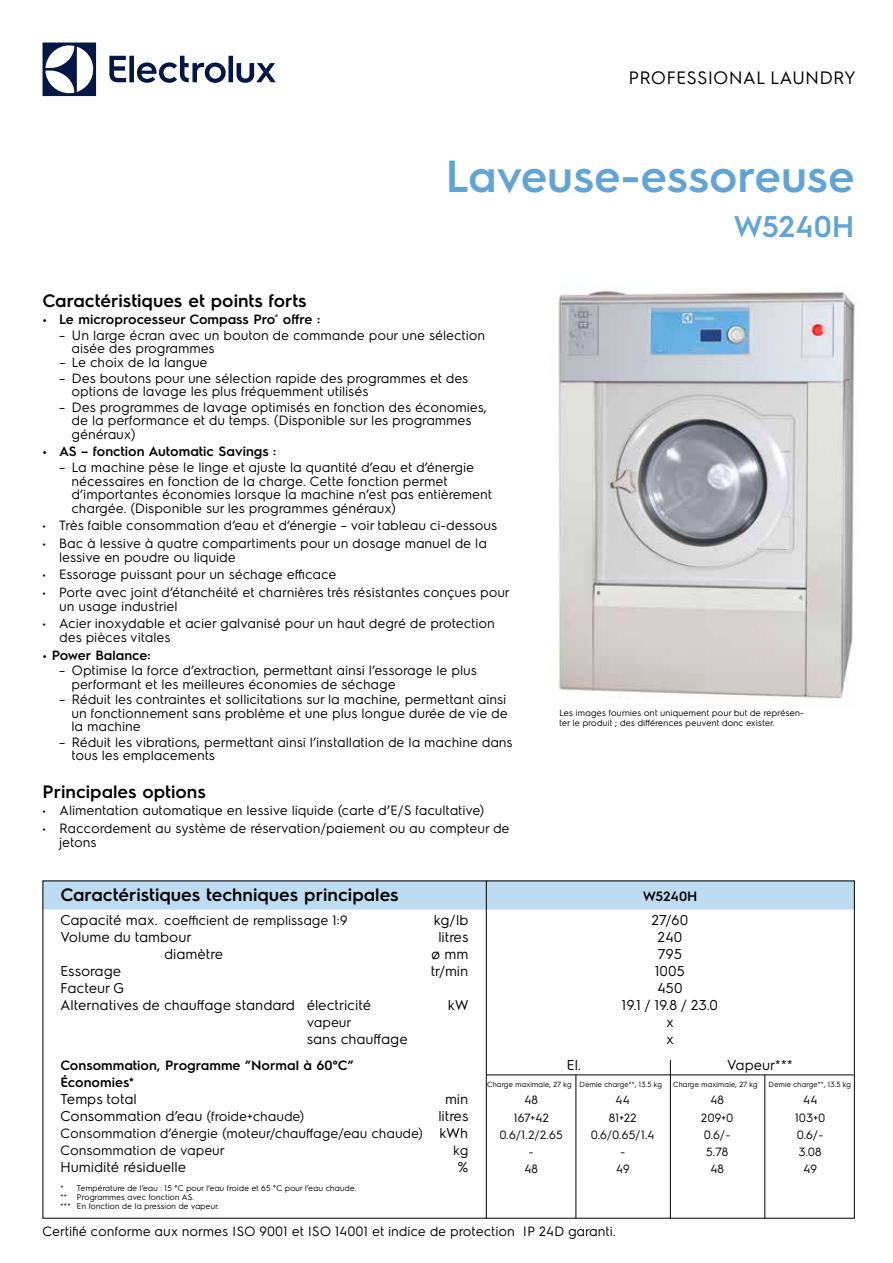
<style>
.page{position:relative;width:893px;height:1263px;background:#fff}
.page>*{position:absolute;margin:0;border:0;box-sizing:border-box;transform-origin:0 0}
.t1{font:600 45px "Electrolux Sans";color:#62a4d3}
.t2{font:600 30px "Electrolux Sans";color:#62a4d3}
.t3{font:600 18px "Electrolux Sans";color:#000}
.t4{font:18px "Electrolux Sans";color:#000}
.t5{font:14.25px/17.1px "Electrolux Sans";color:#000;text-align:center}
.t6{font:13.5px/13.5px "Electrolux Sans";color:#000}
.t7{font:600 13.5px/17.1px "Electrolux Sans";color:#000}
.t8{font:12px "Electrolux Sans";color:#000}
.t9{font:9px/10.8px "Electrolux Sans";color:#000}
.t10{font:8.25px/8.9px "Electrolux Sans";color:#000}
.t11{font:7.5px "Electrolux Sans";color:#000}
.s1{font-size:14.25px}
.s2{font-size:13.5px}
</style>
<div class="page">
<svg style="left:43px;top:43px;width:53px;height:53px"></svg>
<svg style="left:109px;top:56px;width:167px;height:27px"></svg>
<img style="left:558px;top:290px;width:297px;height:409px">
<div style="left:45px;top:882px;width:808px;height:27px;background:#bddbf1"></div>
<hr style="left:486px;top:880px;width:1px;height:338px;background:#000">
<hr style="left:486px;top:1074px;width:368px;height:1px;background:#000">
<hr style="left:575px;top:1075px;width:1px;height:143px;background:#000">
<hr style="left:670px;top:1060px;width:1px;height:158px;background:#000">
<hr style="left:764px;top:1075px;width:1px;height:143px;background:#000">
<h3 class="t4" style="left:629px;top:65px;width:229px">PROFESSIONAL LAUNDRY</h3>
<h1 class="t1" style="left:445px;top:144px;width:411px">Laveuse-essoreuse</h1>
<h2 class="t2" style="left:733px;top:205px;width:123px">W5240H</h2>
<h3 class="t3" style="left:42px;top:288px;width:266px">Caractéristiques et points forts</h3>
<p class="t7" style="left:42px;top:310px;width:279px">• Le microprocesseur Compass Pro<sup>®</sup> offre :</p>
<p class="t6" style="left:72px;top:328px;width:415px;text-indent:-13px">– Un large écran avec un bouton de commande pour une sélection aisée des programmes</p>
<p class="t6" style="left:59px;top:355px;width:150px">– Le choix de la langue</p>
<p class="t6" style="left:72px;top:370px;width:398px;text-indent:-13px">– Des boutons pour une sélection rapide des programmes et des options de lavage les plus fréquemment utilisés</p>
<p class="t6" style="left:72px;top:399px;width:417px;text-indent:-13px">– Des programmes de lavage optimisés en fonction des économies, de la performance et du temps. (Disponible sur les programmes généraux)</p>
<p class="t7" style="left:42px;top:442px;width:235px">• AS – fonction Automatic Savings :</p>
<p class="t6" style="left:72px;top:460px;width:422px;text-indent:-13px">– La machine pèse le linge et ajuste la quantité d’eau et d’énergie nécessaires en fonction de la charge. Cette fonction permet d’importantes économies lorsque la machine n’est pas entièrement chargée. (Disponible sur les programmes généraux)</p>
<p class="t6" style="left:42px;top:518px;width:457px">• Très faible consommation d’eau et d’énergie – voir tableau ci-dessous</p>
<p class="t6" style="left:59px;top:536px;width:429px;text-indent:-17px">• Bac à lessive à quatre compartiments pour un dosage manuel de la lessive en poudre ou liquide</p>
<p class="t6" style="left:42px;top:567px;width:296px">• Essorage puissant pour un séchage efficace</p>
<p class="t6" style="left:59px;top:585px;width:452px;text-indent:-17px">• Porte avec joint d’étanchéité et charnières très résistantes conçues pour un usage industriel</p>
<p class="t6" style="left:59px;top:616px;width:437px;text-indent:-17px">• Acier inoxydable et acier galvanisé pour un haut degré de protection des pièces vitales</p>
<p class="t7" style="left:42px;top:645px;width:110px">• Power Balance:</p>
<p class="t6" style="left:72px;top:663px;width:407px;text-indent:-13px">– Optimise la force d’extraction, permettant ainsi l’essorage le plus performant et les meilleures économies de séchage</p>
<p class="t6" style="left:72px;top:692px;width:438px;text-align:justify;text-indent:-13px">– Réduit les contraintes et sollicitations sur la machine, permettant ainsi un fonctionnement sans problème et une plus longue durée de vie de la machine</p>
<p class="t6" style="left:72px;top:734px;width:443px;text-indent:-13px">– Réduit les vibrations, permettant ainsi l’installation de la machine dans tous les emplacements</p>
<h3 class="t3" style="left:42px;top:779px;width:165px">Principales options</h3>
<p class="t6" style="left:42px;top:803px;width:444px">• Alimentation automatique en lessive liquide (carte d’E/S facultative)</p>
<p class="t6" style="left:59px;top:821px;width:452px;text-indent:-17px">• Raccordement au système de réservation/paiement ou au compteur de jetons</p>
<p class="t9" style="left:559px;top:706px;width:246px">Les images fournies ont uniquement pour but de représen&shy;ter le produit ; des différences peuvent donc exister.</p>
<h3 class="t3" style="left:60px;top:882px;width:340px">Caractéristiques techniques principales</h3>
<p class="t6" style="left:60px;top:912px;width:289px"><span class="s1">Capacité max.</span> coefficient de remplissage 1:9</p>
<p class="t5" style="left:434px;top:910px;width:36px">kg/lb</p>
<p class="t5" style="left:60px;top:927px;width:133px">Volume du tambour</p>
<p class="t5" style="left:439px;top:927px;width:32px">litres</p>
<p class="t5" style="left:165px;top:944px;width:60px">diamètre</p>
<p class="t5" style="left:431px;top:944px;width:39px">ø mm</p>
<p class="t5" style="left:60px;top:961px;width:63px">Essorage</p>
<p class="t5" style="left:431px;top:961px;width:39px">tr/min</p>
<p class="t5" style="left:60px;top:978px;width:312px;text-align:left">Facteur G<br>Alternatives de chauffage standard électricité</p>
<p class="t5" style="left:448px;top:995px;width:22px">kW</p>
<p class="t6" style="left:307px;top:1015px;width:46px">vapeur</p>
<p class="t5" style="left:307px;top:1030px;width:103px">sans chauffage</p>
<p class="t7" style="left:60px;top:1056px;width:295px">Consommation, Programme ”Normal à 60°C”<br>Économies*</p>
<p class="t5" style="left:60px;top:1089px;width:78px">Temps total</p>
<p class="t5" style="left:445px;top:1089px;width:25px">min</p>
<p class="t5" style="left:60px;top:1107px;width:246px">Consommation d’eau <span class="s2">(froide+chaude)</span></p>
<p class="t5" style="left:439px;top:1107px;width:32px">litres</p>
<p class="t6" style="left:60px;top:1124px;width:410px;line-height:17.1px">Consommation d’énergie (moteur/chauffage/eau chaude) <span class="s1">kWh<br></span>Consommation de vapeur</p>
<p class="t6" style="left:454px;top:1143px;width:16px">kg</p>
<p class="t5" style="left:60px;top:1158px;width:128px">Humidité résiduelle</p>
<p class="t5" style="left:458px;top:1158px;width:12px">%</p>
<p class="t10" style="left:60px;top:1183px;width:298px">* Température de l’eau : 15 °C pour l’eau froide et 65 °C pour l’eau chaude. ** Programmes avec fonction AS.<br>*** En fonction de la pression de vapeur.</p>
<p class="t7" style="left:643px;top:887px;width:56px">W5240H</p>
<p class="t5" style="left:622px;top:910px;width:98px">27/60<br>240<br>795<br>1005<br>450<br>19.1 / 19.8 / 23.0 x<br>x</p>
<p class="t5" style="left:567px;top:1055px;width:16px">El.</p>
<p class="t5" style="left:727px;top:1055px;width:68px">Vapeur***</p>
<p class="t11" style="left:487px;top:1079px;width:177px">Charge maximale, 27 kg Demie charge**, 13.5 kg</p>
<p class="t11" style="left:673px;top:1079px;width:86px">Charge maximale, 27 kg</p>
<p class="t11" style="left:769px;top:1079px;width:84px">Demie charge**, 13.5 kg</p>
<p class="t8" style="left:524px;top:1092px;width:16px">48</p>
<p class="t8" style="left:616px;top:1092px;width:16px">44</p>
<p class="t8" style="left:710px;top:1092px;width:16px">48</p>
<p class="t8" style="left:803px;top:1092px;width:16px">44</p>
<p class="t8" style="left:514px;top:1109px;width:37px">167+42</p>
<p class="t8" style="left:609px;top:1109px;width:30px">81+22</p>
<p class="t8" style="left:701px;top:1109px;width:34px">209+0</p>
<p class="t8" style="left:795px;top:1109px;width:32px">103+0</p>
<p class="t8" style="left:500px;top:1126px;width:65px">0.6/1.2/2.65</p>
<p class="t8" style="left:591px;top:1126px;width:65px">0.6/0.65/1.4</p>
<p class="t8" style="left:704px;top:1126px;width:28px">0.6/-</p>
<p class="t8" style="left:797px;top:1126px;width:28px">0.6/-</p>
<p class="t8" style="left:529px;top:1143px;width:7px">-</p>
<p class="t8" style="left:620px;top:1143px;width:7px">-</p>
<p class="t8" style="left:706px;top:1143px;width:24px">5.78</p>
<p class="t8" style="left:799px;top:1143px;width:25px">3.08</p>
<p class="t8" style="left:524px;top:1160px;width:16px">48</p>
<p class="t8" style="left:616px;top:1160px;width:16px">49</p>
<p class="t8" style="left:710px;top:1160px;width:16px">48</p>
<p class="t8" style="left:804px;top:1160px;width:16px">49</p>
<p class="t6" style="left:42px;top:1223px;width:575px">Certifié conforme aux normes ISO 9001 et ISO 14001 et indice de protection IP 24D garanti.</p>
</div>
